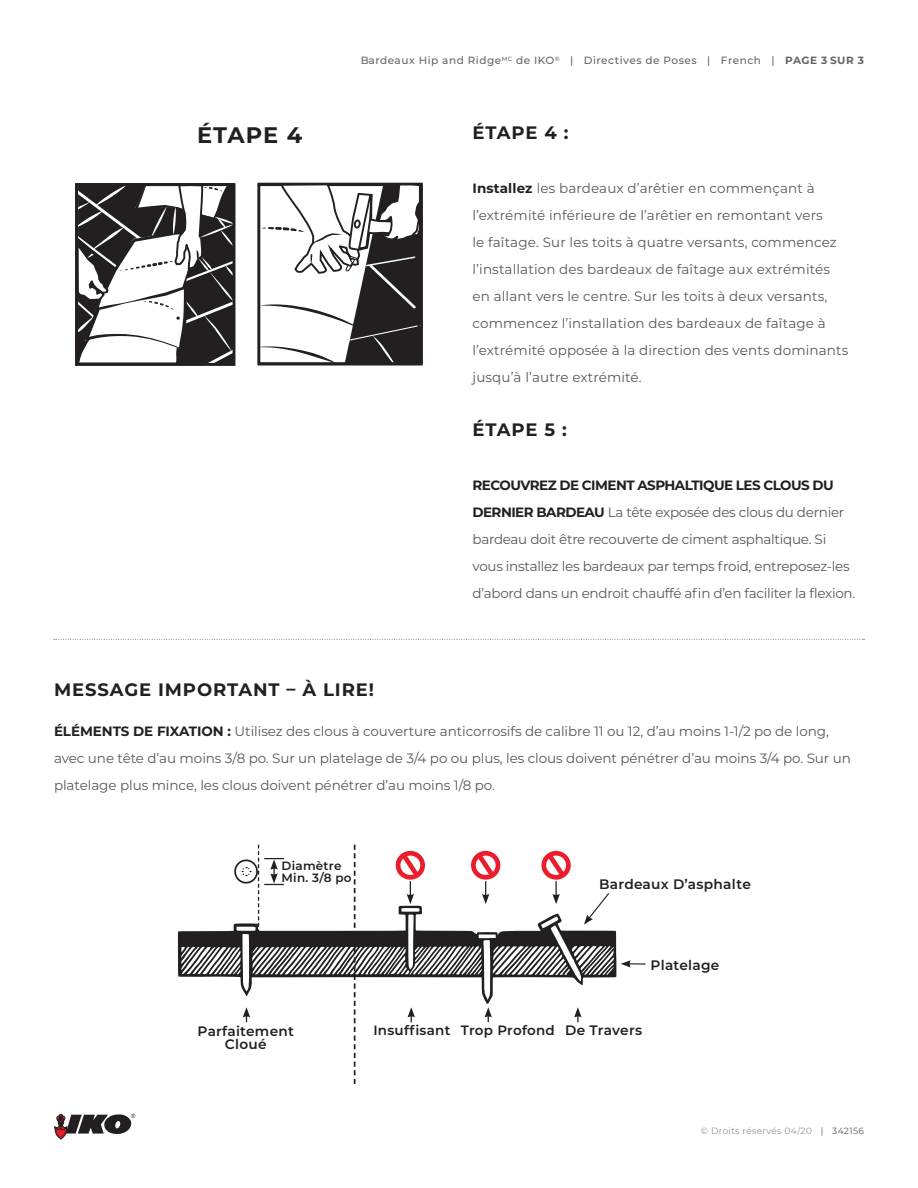
<style>
.page{position:relative;width:918px;height:1188px;background:#fff}
.page>*{position:absolute;margin:0;border:0;box-sizing:border-box;transform-origin:0 0}
.t1{font:700 22.5px "Montserrat";letter-spacing:.045em;color:#231f20}
.t2{font:700 18px "Montserrat";letter-spacing:.05em;color:#231f20}
.t3{font:600 13.8px "Montserrat";letter-spacing:.02em;color:#231f20}
.t4{font:600 13.65px "Montserrat";letter-spacing:.02em;color:#231f20}
.t5{font:13.5px/27px "Montserrat";letter-spacing:-.005em;color:#57585a}
.t6{font:600 13.5px "Montserrat";letter-spacing:.02em;color:#231f20}
.t7{font:600 12px/12px "Montserrat";letter-spacing:.02em;color:#231f20}
.t8{font:500 10.5px "Montserrat";letter-spacing:.05em;color:#231f20}
.t9{font:300 9px "Montserrat";letter-spacing:.04em;color:#6c6d70}
.s1{font-weight:700}
.s2{font-weight:700;color:#231f20}
.s3{font-size:13.65px}
.s4{font-weight:400;color:#57585a}
</style>
<div class="page">
<svg style="left:54px;top:1113px;width:81px;height:27px"></svg>
<svg style="left:75px;top:183px;width:161px;height:183px"></svg>
<svg style="left:258px;top:183px;width:165px;height:183px"></svg>
<svg style="left:54px;top:639px;width:810px;height:1px"></svg>
<svg style="left:178px;top:845px;width:468px;height:239px"></svg>
<h1 class="t1" style="left:197px;top:118px;width:107px">ÉTAPE 4</h1>
<p class="t8" style="left:360px;top:53px;width:505px">Bardeaux Hip and Ridge<sup>MC</sup> de IKO<sup>®</sup> | Directives de Poses | French | <span class="s1">PAGE 3 SUR 3</span></p>
<h2 class="t2" style="left:472px;top:119px;width:97px">ÉTAPE 4 :</h2>
<p class="t5" style="left:473px;top:174px;width:377px"><span class="s2">Installez</span> les bardeaux d’arêtier en commençant à l’extrémité inférieure de l’arêtier en remontant vers<br>le faîtage. Sur les toits à quatre versants, commencez l’installation des bardeaux de faîtage aux extrémités en allant vers le centre. Sur les toits à deux versants, commencez l’installation des bardeaux de faîtage à l’extrémité opposée à la direction des vents dominants jusqu’à l’autre extrémité.</p>
<h2 class="t2" style="left:472px;top:416px;width:96px">ÉTAPE 5 :</h2>
<p class="t5" style="left:472px;top:471px;width:384px"><span class="s2">RECOUVREZ DE CIMENT ASPHALTIQUE LES CLOUS DU DERNIER BARDEAU</span> La tête exposée des clous du dernier bardeau doit être recouverte de ciment asphaltique. Si vous installez les bardeaux par temps froid, entreposez-les d’abord dans un endroit chauffé afin d’en faciliter la flexion.</p>
<h2 class="t2" style="left:54px;top:676px;width:322px">MESSAGE IMPORTANT – À LIRE!</h2>
<p class="t5" style="left:54px;top:717px;width:798px"><span class="s2">ÉLÉMENTS DE FIXATION :</span> Utilisez des clous à couverture anticorrosifs de calibre 11 ou 12, d’au moins 1-1/2 po de long, avec une tête d’au moins 3/8 po. Sur un platelage de 3/4 po ou plus, les clous doivent pénétrer d’au moins 3/4 po. Sur un platelage plus mince, les clous doivent pénétrer d’au moins 1/8 po.</p>
<p class="t7" style="left:282px;top:859px;width:72px">Diamètre<br>Min. 3/8 po</p>
<p class="t3" style="left:599px;top:875px;width:153px">Bardeaux D’asphalte</p>
<p class="t3" style="left:651px;top:956px;width:71px">Platelage</p>
<p class="t4" style="left:198px;top:1021px;width:98px">Parfaitement</p>
<p class="t6" style="left:373px;top:1021px;width:270px">Insuffisant Trop Profond <span class="s3">De Travers</span></p>
<p class="t4" style="left:225px;top:1035px;width:43px">Cloué</p>
<p class="t9" style="left:701px;top:1125px;width:165px">© Droits réservés 04/20 <span class="s4">| 342156</span></p>
</div>
